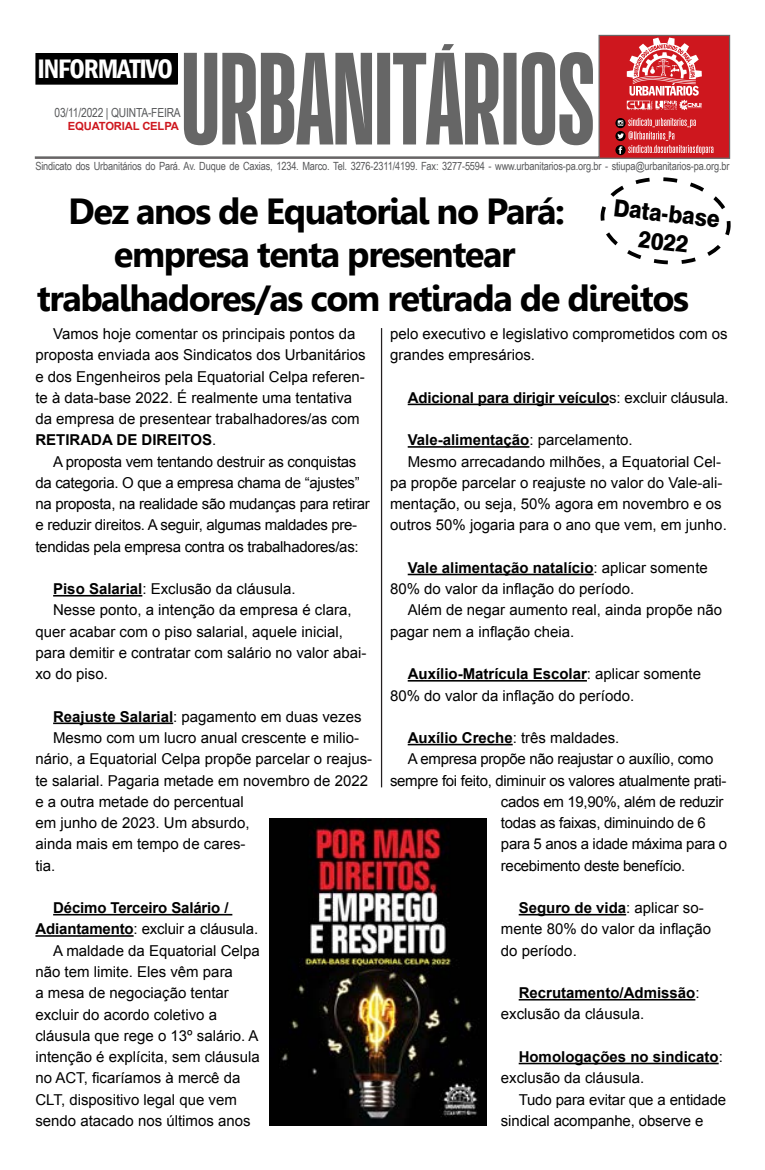
<style>
.page{position:relative;width:765px;height:1170px;background:#fff}
.page>*{position:absolute;margin:0;border:0;box-sizing:border-box;transform-origin:0 0}
.t1{font:700 36.25px "Leelawadee";letter-spacing:-.04em;color:#000}
.t2{font:600 condensed 27.5px "Franklin Gothic";letter-spacing:-.04em;color:#fff}
.t3{font:800 23.75px/28.5px "Swiss 721 BT";color:#000;text-align:center;scale:.91 1}
.t4{font:15px/21.2px "Arial";color:#000}
.t5{font:15px/21.2px "Arial";letter-spacing:-.02em;color:#000}
.t6{font:700 15px/21.2px "Arial";color:#000}
.t7{font:12.5px "Arial Narrow";letter-spacing:-.015em;color:#58595b}
.t8{font:11.25px "Arial Narrow";letter-spacing:-.015em;color:#58595b}
.t9{font:700 11.25px "Arial";letter-spacing:-.015em;color:#ce171e}
.s1{font-weight:700}
.s2{font-weight:400}
</style>
<div class="page">
<svg style="left:34px;top:34px;width:697px;height:125px"></svg>
<svg style="left:627px;top:38px;width:75px;height:72px"></svg>
<svg style="left:615px;top:118px;width:98px;height:37px;background:#cc4248"></svg>
<img style="left:270px;top:818px;width:217px;height:307px">
<hr style="left:53px;top:595px;width:89px;height:1px;background:#000">
<hr style="left:53px;top:722px;width:120px;height:2px;background:#000">
<hr style="left:53px;top:913px;width:179px;height:2px;background:#000">
<hr style="left:35px;top:935px;width:99px;height:1px;background:#000">
<hr style="left:408px;top:403px;width:201px;height:2px;background:#000">
<hr style="left:408px;top:446px;width:121px;height:1px;background:#000">
<hr style="left:408px;top:573px;width:186px;height:2px;background:#000">
<hr style="left:408px;top:680px;width:179px;height:1px;background:#000">
<hr style="left:408px;top:743px;width:105px;height:2px;background:#000">
<hr style="left:519px;top:913px;width:107px;height:2px;background:#000">
<hr style="left:519px;top:998px;width:176px;height:2px;background:#000">
<hr style="left:519px;top:1062px;width:200px;height:2px;background:#000">
<hr style="left:381px;top:328px;width:1px;height:459px;background:#231f20">
<svg style="left:600px;top:177px;width:131px;height:88px"></svg>
<h2 class="t2" style="left:37px;top:50px;width:137px">INFORMATIVO</h2>
<p class="t7" style="left:54px;top:103px;width:128px">03/11/2022 | QUINTA-FEIRA</p>
<p class="t9" style="left:68px;top:119px;width:113px">EQUATORIAL CELPA</p>
<p class="t8" style="left:35px;top:158px;width:696px">Sindicato dos Urbanitários do Pará. Av. Duque de Caxias, 1234. Marco. Tel. 3276-2311/4199. Fax: 3277-5594 - www.urbanitarios-pa.org.br - stiupa@urbanitarios-pa.org.br</p>
<h1 class="t1" style="left:68px;top:190px;width:498px">Dez anos de Equatorial no Pará:</h1>
<h1 class="t1" style="left:114px;top:233px;width:403px">empresa tenta presentear</h1>
<h1 class="t1" style="left:37px;top:277px;width:654px">trabalhadores/as com retirada de direitos</h1>
<h3 class="t3" style="left:615px;top:193px;width:119px;rotate:6deg">Data-base<br>2022</h3>
<p class="t4" style="left:35px;top:323px;width:332px;text-indent:18px">Vamos hoje comentar os principais pontos da proposta enviada aos Sindicatos dos Urbanitários e dos Engenheiros pela Equatorial Celpa referen&shy;te à data-base 2022. É realmente uma tentativa da empresa de presentear trabalhadores/as com <span class="s1">RETIRADA DE DIREITOS</span>.</p>
<p class="t5" style="left:35px;top:451px;width:336px;text-indent:18px">A proposta vem tentando destruir as conquistas da categoria. O que a empresa chama de “ajustes” na proposta, na realidade são mudanças para retirar e reduzir direitos. A seguir, algumas maldades pre&shy;tendidas pela empresa contra os trabalhadores/as:</p>
<p class="t4" style="left:53px;top:578px;width:244px"><span class="s1">Piso Salarial</span>: Exclusão da cláusula.</p>
<p class="t4" style="left:53px;top:599px;width:300px">Nesse ponto, a intenção da empresa é clara,</p>
<p class="t4" style="left:35px;top:621px;width:309px">quer acabar com o piso salarial, aquele inicial,</p>
<p class="t4" style="left:35px;top:642px;width:332px">para demitir e contratar com salário no valor abai-</p>
<p class="t4" style="left:35px;top:663px;width:74px">xo do piso.</p>
<p class="t4" style="left:53px;top:706px;width:310px"><span class="s1">Reajuste Salarial</span>: pagamento em duas vezes</p>
<p class="t4" style="left:53px;top:727px;width:307px">Mesmo com um lucro anual crescente e milio-</p>
<p class="t4" style="left:35px;top:748px;width:338px">nário, a Equatorial Celpa propõe parcelar o reajus-</p>
<p class="t4" style="left:35px;top:769px;width:334px">te salarial. Pagaria metade em novembro de 2022</p>
<p class="t4" style="left:35px;top:791px;width:210px">e a outra metade do percentual</p>
<p class="t4" style="left:35px;top:812px;width:216px">em junho de 2023. Um absurdo,</p>
<p class="t4" style="left:35px;top:833px;width:212px">ainda mais em tempo de cares-</p>
<p class="t4" style="left:35px;top:854px;width:22px">tia.</p>
<p class="t6" style="left:53px;top:897px;width:177px">Décimo Terceiro Salário /</p>
<p class="t4" style="left:35px;top:918px;width:224px"><span class="s1">Adiantamento</span>: excluir a cláusula.</p>
<p class="t4" style="left:53px;top:939px;width:208px">A maldade da Equatorial Celpa</p>
<p class="t4" style="left:35px;top:961px;width:199px">não tem limite. Eles vêm para</p>
<p class="t4" style="left:35px;top:982px;width:195px">a mesa de negociação tentar</p>
<p class="t4" style="left:35px;top:1003px;width:183px">excluir do acordo coletivo a</p>
<p class="t4" style="left:35px;top:1024px;width:225px">cláusula que rege o 13º salário. A</p>
<p class="t4" style="left:35px;top:1046px;width:226px">intenção é explícita, sem cláusula</p>
<p class="t4" style="left:35px;top:1067px;width:207px">no ACT, ficaríamos à mercê da</p>
<p class="t4" style="left:35px;top:1088px;width:203px">CLT, dispositivo legal que vem</p>
<p class="t4" style="left:35px;top:1109px;width:217px">sendo atacado nos últimos anos</p>
<p class="t4" style="left:390px;top:323px;width:339px">pelo executivo e legislativo comprometidos com os grandes empresários.</p>
<p class="t6" style="left:408px;top:387px;width:323px">Adicional para dirigir veículo<span class="s2">s: excluir cláusula.</span></p>
<p class="t6" style="left:408px;top:430px;width:227px">Vale-alimentação<span class="s2">: parcelamento.</span></p>
<p class="t4" style="left:408px;top:451px;width:315px">Mesmo arrecadando milhões, a Equatorial Cel-</p>
<p class="t4" style="left:390px;top:472px;width:334px">pa propõe parcelar o reajuste no valor do Vale-ali-</p>
<p class="t4" style="left:390px;top:493px;width:333px">mentação, ou seja, 50% agora em novembro e os</p>
<p class="t4" style="left:390px;top:514px;width:338px">outros 50% jogaria para o ano que vem, em junho.</p>
<p class="t4" style="left:390px;top:557px;width:319px;text-indent:18px"><span class="s1">Vale alimentação natalício</span>: aplicar somente<br>80% do valor da inflação do período.</p>
<p class="t4" style="left:390px;top:599px;width:334px;text-indent:18px">Além de negar aumento real, ainda propõe não pagar nem a inflação cheia.</p>
<p class="t4" style="left:390px;top:663px;width:313px;text-indent:18px"><span class="s1">Auxílio-Matrícula Escolar</span>: aplicar somente<br>80% do valor da inflação do período.</p>
<p class="t4" style="left:408px;top:727px;width:213px"><span class="s1">Auxílio Creche</span>: três maldades.</p>
<p class="t5" style="left:408px;top:748px;width:307px">A empresa propõe não reajustar o auxílio, como</p>
<p class="t5" style="left:390px;top:769px;width:338px">sempre foi feito, diminuir os valores atualmente prati-</p>
<p class="t5" style="left:501px;top:791px;width:224px">cados em 19,90%, além de reduzir</p>
<p class="t5" style="left:501px;top:812px;width:206px">todas as faixas, diminuindo de 6</p>
<p class="t5" style="left:501px;top:833px;width:228px">para 5 anos a idade máxima para o</p>
<p class="t5" style="left:501px;top:854px;width:186px">recebimento deste benefício.</p>
<p class="t4" style="left:501px;top:897px;width:212px;text-indent:18px"><span class="s1">Seguro de vida</span>: aplicar so&shy;mente 80% do valor da inflação do período.</p>
<p class="t6" style="left:501px;top:982px;width:200px;text-indent:18px">Recrutamento/Admissão<span class="s2">: exclusão da cláusula.</span></p>
<p class="t6" style="left:501px;top:1046px;width:223px;text-indent:18px">Homologações no sindicato<span class="s2">: exclusão da cláusula.</span></p>
<p class="t4" style="left:501px;top:1088px;width:227px;text-indent:18px">Tudo para evitar que a entidade sindical acompanhe, observe e</p>
</div>
